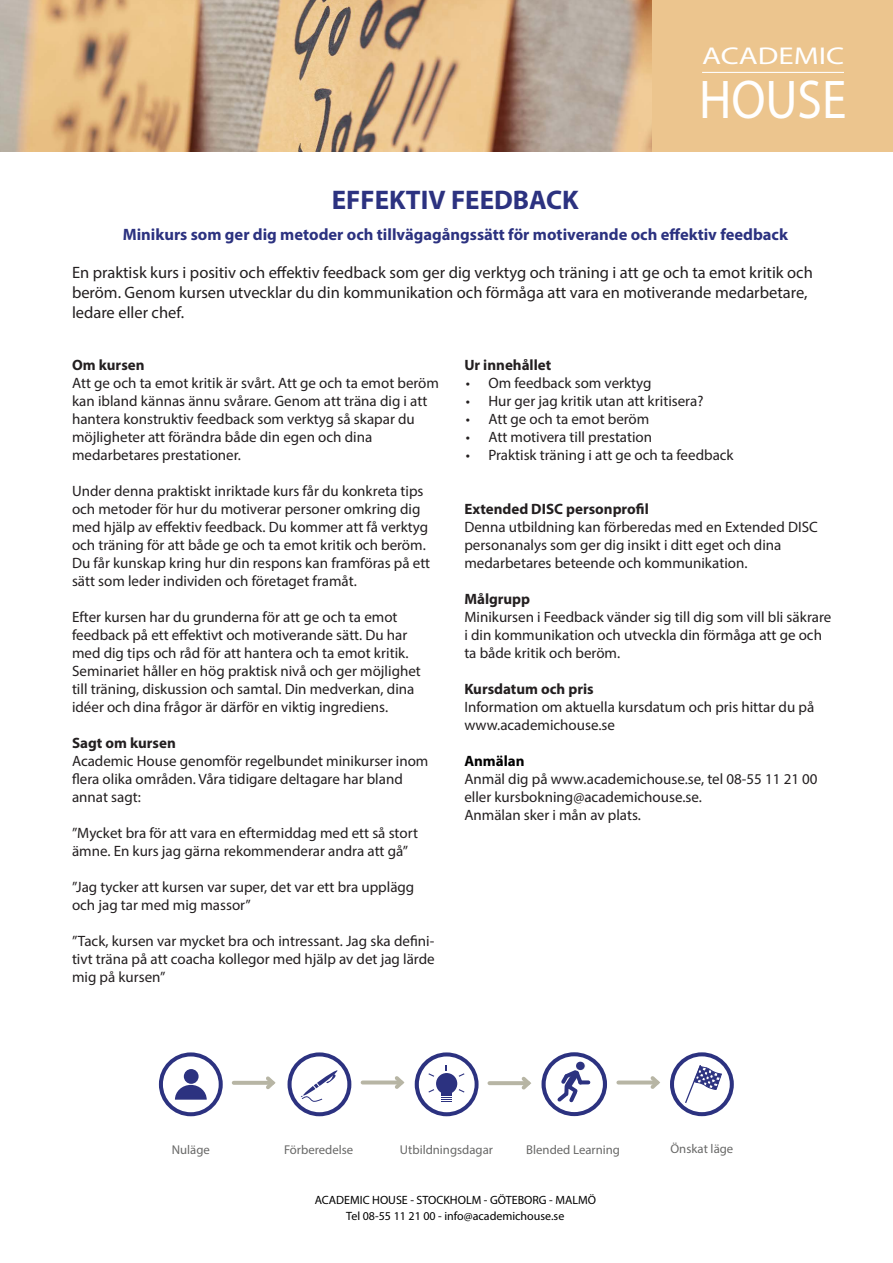
<style>
.page{position:relative;width:893px;height:1263px;background:#fff}
.page>*{position:absolute;margin:0;border:0;box-sizing:border-box;transform-origin:0 0}
.t1{font:54.9px "Myriad Pro";color:#fff;scale:.9 1}
.Kurs_rubrik{font:700 27px "Myriad Pro";color:#2c3280}
.t2{font:24.45px "Myriad Pro";color:#fff;scale:1.27 1}
.Kurs_text{font:16.5px "Myriad Pro";color:#231f20}
.Kurs_rubrik-2{font:700 16.5px "Myriad Pro";color:#2c3280}
.Kurs_text-2{font:15px/18px "Myriad Pro";color:#231f20}
.Kurs_text-3{font:700 15px "Myriad Pro";color:#231f20}
.Kurs_innehållsrubrik{font:700 15px "Myriad Pro";color:#231f20}
.Kurs_text-4{font:700 15px "Myriad Pro";color:#000001}
.t3{font:12.75px "Myriad Pro";color:#686867}
.t4{font:12px "Myriad Pro";color:#000001}
</style>
<div class="page">
<img style="left:0;top:0;width:653px;height:151px">
<div style="left:653px;top:0;width:240px;height:152px;background:#ecc58e"></div>
<hr style="left:702px;top:72px;width:142px;height:1px;background:#fff">
<svg style="left:288px;top:1052px;width:63px;height:64px"></svg>
<div style="left:292px;top:1056px;width:55px;height:56px;background:#fff;border-radius:50%"></div>
<svg style="left:415px;top:1052px;width:64px;height:64px"></svg>
<div style="left:419px;top:1056px;width:56px;height:56px;background:#fff;border-radius:50%"></div>
<div style="left:441px;top:1089px;width:11px;height:7px;background:#2c3280"></div>
<svg style="left:441px;top:1097px;width:11px;height:5px"></svg>
<div style="left:436px;top:1073px;width:21px;height:21px;background:#2c3280;border-radius:50%"></div>
<svg style="left:459px;top:1073px;width:5px;height:4px"></svg>
<svg style="left:428px;top:1073px;width:6px;height:4px"></svg>
<svg style="left:301px;top:1070px;width:37px;height:32px"></svg>
<svg style="left:670px;top:1052px;width:64px;height:64px"></svg>
<div style="left:674px;top:1056px;width:56px;height:56px;background:#fff;border-radius:50%"></div>
<svg style="left:159px;top:1052px;width:64px;height:64px"></svg>
<div style="left:163px;top:1056px;width:56px;height:56px;background:#fff;border-radius:50%"></div>
<svg style="left:685px;top:1063px;width:37px;height:41px"></svg>
<div style="left:184px;top:1069px;width:15px;height:15px;background:#2c3280;border-radius:50%"></div>
<svg style="left:175px;top:1085px;width:32px;height:15px"></svg>
<svg style="left:489px;top:1081px;width:29px;height:4px"></svg>
<svg style="left:518px;top:1076px;width:13px;height:14px"></svg>
<svg style="left:363px;top:1080px;width:28px;height:4px"></svg>
<svg style="left:391px;top:1076px;width:14px;height:13px"></svg>
<svg style="left:234px;top:1081px;width:28px;height:4px"></svg>
<svg style="left:262px;top:1076px;width:14px;height:13px"></svg>
<svg style="left:541px;top:1052px;width:66px;height:64px"></svg>
<div style="left:546px;top:1056px;width:57px;height:56px;background:#fff;border-radius:50%"></div>
<div style="left:576px;top:1062px;width:9px;height:8px;background:#231f20;opacity:.1"></div>
<div style="left:576px;top:1062px;width:9px;height:8px;background:#2c3280;border-radius:50%"></div>
<svg style="left:554px;top:1065px;width:34px;height:40px"></svg>
<svg style="left:618px;top:1080px;width:29px;height:4px"></svg>
<svg style="left:647px;top:1076px;width:13px;height:13px"></svg>
<p class="t2" style="left:702px;top:41px;width:113px">ACADEMIC</p>
<p class="t1" style="left:699px;top:65px;width:165px">HOUSE</p>
<p class="Kurs_rubrik" style="left:332px;top:182px;width:248px">EFFEKTIV FEEDBACK</p>
<p class="Kurs_rubrik-2" style="left:123px;top:223px;width:667px">Minikurs som ger dig metoder och tillvägagångssätt för motiverande och effektiv feedback</p>
<p class="Kurs_text" style="left:72px;top:263px;width:742px">En praktisk kurs i positiv och effektiv feedback som ger dig verktyg och träning i att ge och ta emot kritik och</p>
<p class="Kurs_text" style="left:72px;top:282px;width:737px">beröm. Genom kursen utvecklar du din kommunikation och förmåga att vara en motiverande medarbetare,</p>
<p class="Kurs_text" style="left:72px;top:302px;width:114px">ledare eller chef.</p>
<p class="Kurs_innehållsrubrik" style="left:72px;top:355px;width:74px">Om kursen</p>
<p class="Kurs_text-2" style="left:72px;top:374px;width:369px">Att ge och ta emot kritik är svårt. Att ge och ta emot beröm</p>
<p class="Kurs_text-2" style="left:72px;top:392px;width:357px">kan ibland kännas ännu svårare. Genom att träna dig i att</p>
<p class="Kurs_text-2" style="left:72px;top:410px;width:344px">hantera konstruktiv feedback som verktyg så skapar du</p>
<p class="Kurs_text-2" style="left:72px;top:428px;width:302px">möjligheter att förändra både din egen och dina</p>
<p class="Kurs_text-2" style="left:72px;top:446px;width:170px">medarbetares prestationer.</p>
<p class="Kurs_text-2" style="left:72px;top:482px;width:353px">Under denna praktiskt inriktade kurs får du konkreta tips</p>
<p class="Kurs_text-2" style="left:72px;top:500px;width:350px">och metoder för hur du motiverar personer omkring dig</p>
<p class="Kurs_text-2" style="left:72px;top:518px;width:358px">med hjälp av effektiv feedback. Du kommer att få verktyg</p>
<p class="Kurs_text-2" style="left:72px;top:536px;width:355px">och träning för att både ge och ta emot kritik och beröm.</p>
<p class="Kurs_text-2" style="left:72px;top:554px;width:360px">Du får kunskap kring hur din respons kan framföras på ett</p>
<p class="Kurs_text-2" style="left:72px;top:572px;width:286px">sätt som leder individen och företaget framåt.</p>
<p class="Kurs_text-2" style="left:72px;top:608px;width:327px">Efter kursen har du grunderna för att ge och ta emot</p>
<p class="Kurs_text-2" style="left:72px;top:626px;width:337px">feedback på ett effektivt och motiverande sätt. Du har</p>
<p class="Kurs_text-2" style="left:72px;top:644px;width:338px">med dig tips och råd för att hantera och ta emot kritik.</p>
<p class="Kurs_text-2" style="left:72px;top:662px;width:350px">Seminariet håller en hög praktisk nivå och ger möjlighet</p>
<p class="Kurs_text-2" style="left:72px;top:680px;width:344px">till träning, diskussion och samtal. Din medverkan, dina</p>
<p class="Kurs_text-2" style="left:72px;top:698px;width:318px">idéer och dina frågor är därför en viktig ingrediens.</p>
<p class="Kurs_text-3" style="left:72px;top:733px;width:105px">Sagt om kursen</p>
<p class="Kurs_text-2" style="left:72px;top:752px;width:358px">Academic House genomför regelbundet minikurser inom</p>
<p class="Kurs_text-2" style="left:72px;top:770px;width:332px">flera olika områden. Våra tidigare deltagare har bland</p>
<p class="Kurs_text-2" style="left:72px;top:788px;width:70px">annat sagt:</p>
<p class="Kurs_text-2" style="left:72px;top:824px;width:347px">”Mycket bra för att vara en eftermiddag med ett så stort</p>
<p class="Kurs_text-2" style="left:72px;top:842px;width:338px">ämne. En kurs jag gärna rekommenderar andra att gå”</p>
<p class="Kurs_text-2" style="left:72px;top:878px;width:344px">”Jag tycker att kursen var super, det var ett bra upplägg</p>
<p class="Kurs_text-2" style="left:72px;top:896px;width:180px">och jag tar med mig massor”</p>
<p class="Kurs_text-2" style="left:72px;top:932px;width:364px">”Tack, kursen var mycket bra och intressant. Jag ska defini&shy;tivt träna på att coacha kollegor med hjälp av det jag lärde</p>
<p class="Kurs_text-2" style="left:72px;top:968px;width:95px">mig på kursen”</p>
<p class="Kurs_innehållsrubrik" style="left:464px;top:355px;width:88px">Ur innehållet</p>
<p class="Kurs_text-2" style="left:466px;top:374px;width:187px">• Om feedback som verktyg</p>
<p class="Kurs_text-2" style="left:466px;top:392px;width:239px">• Hur ger jag kritik utan att kritisera?</p>
<p class="Kurs_text-2" style="left:466px;top:410px;width:185px">• Att ge och ta emot beröm</p>
<p class="Kurs_text-2" style="left:466px;top:428px;width:188px">• Att motivera till prestation</p>
<p class="Kurs_text-2" style="left:466px;top:446px;width:269px">• Praktisk träning i att ge och ta feedback</p>
<p class="Kurs_text-3" style="left:464px;top:499px;width:186px">Extended DISC personprofil</p>
<p class="Kurs_text-2" style="left:464px;top:518px;width:355px">Denna utbildning kan förberedas med en Extended DISC</p>
<p class="Kurs_text-2" style="left:464px;top:536px;width:319px">personanalys som ger dig insikt i ditt eget och dina</p>
<p class="Kurs_text-2" style="left:464px;top:554px;width:285px">medarbetares beteende och kommunikation.</p>
<p class="Kurs_text-3" style="left:464px;top:589px;width:67px">Målgrupp</p>
<p class="Kurs_text-2" style="left:464px;top:608px;width:368px">Minikursen i Feedback vänder sig till dig som vill bli säkrare</p>
<p class="Kurs_text-2" style="left:464px;top:626px;width:359px">i din kommunikation och utveckla din förmåga att ge och</p>
<p class="Kurs_text-2" style="left:464px;top:644px;width:157px">ta både kritik och beröm.</p>
<p class="Kurs_text-3" style="left:464px;top:679px;width:131px">Kursdatum och pris</p>
<p class="Kurs_text-2" style="left:464px;top:698px;width:351px">Information om aktuella kursdatum och pris hittar du på www.academichouse.se</p>
<p class="Kurs_text-4" style="left:464px;top:751px;width:62px">Anmälan</p>
<p class="Kurs_text-2" style="left:464px;top:770px;width:355px">Anmäl dig på www.academichouse.se, tel 08-55 11 21 00</p>
<p class="Kurs_text-2" style="left:464px;top:788px;width:239px">eller kursbokning@academichouse.se.</p>
<p class="Kurs_text-2" style="left:464px;top:806px;width:178px">Anmälan sker i mån av plats.</p>
<p class="t3" style="left:172px;top:1142px;width:40px">Nuläge</p>
<p class="t3" style="left:284px;top:1141px;width:71px">Förberedelse</p>
<p class="t3" style="left:400px;top:1142px;width:95px">Utbildningsdagar</p>
<p class="t3" style="left:526px;top:1142px;width:95px">Blended Learning</p>
<p class="t3" style="left:670px;top:1140px;width:64px">Önskat läge</p>
<p class="t4" style="left:315px;top:1192px;width:283px">ACADEMIC HOUSE - STOCKHOLM - GÖTEBORG - MALMÖ</p>
<p class="t4" style="left:346px;top:1209px;width:220px">Tel 08-55 11 21 00 - info@academichouse.se</p>
</div>
